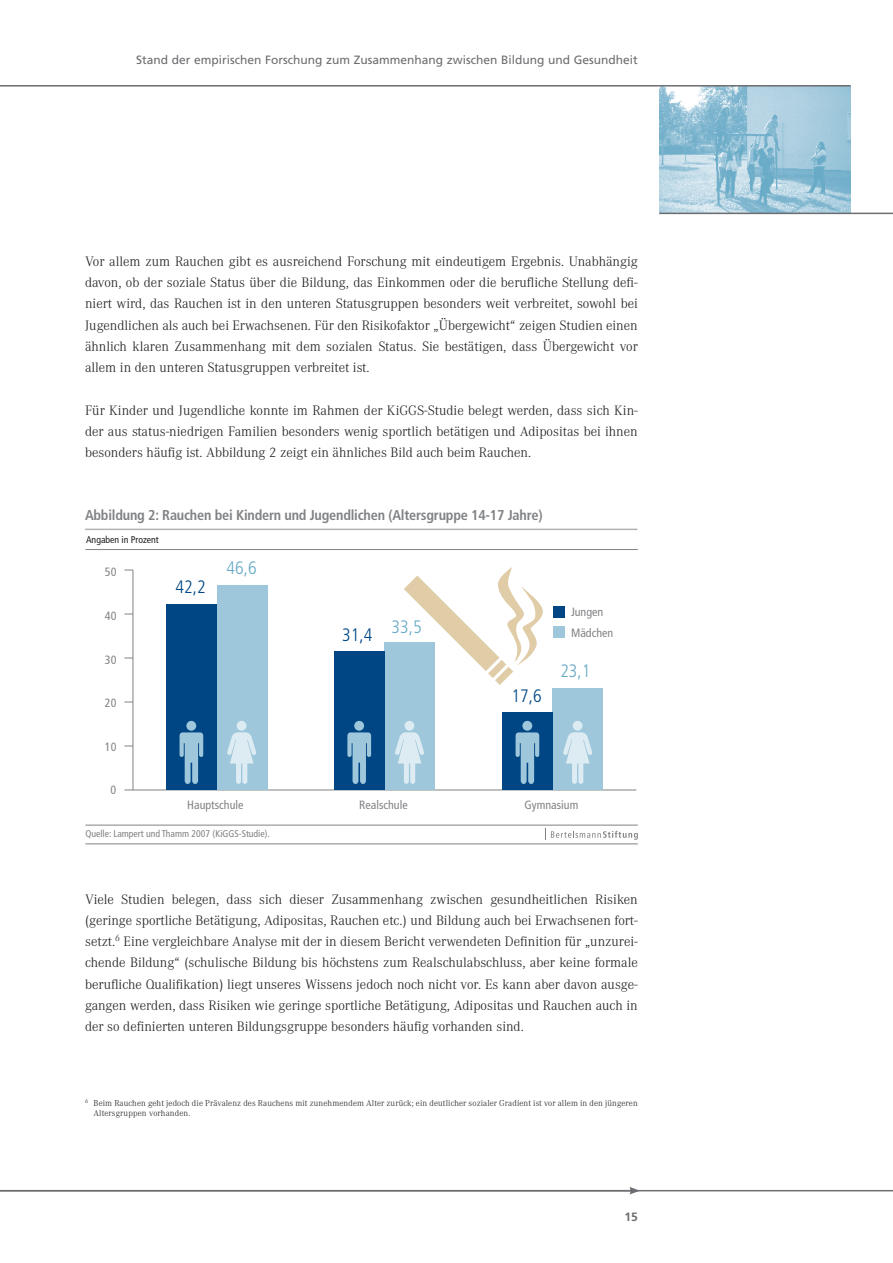
<style>
.page{position:relative;width:893px;height:1263px;background:#fff}
.page>*{position:absolute;margin:0;border:0;box-sizing:border-box;transform-origin:0 0}
.t1{font:300 condensed 18px "Frutiger";color:#004684}
.t2{font:300 condensed 18px "Frutiger";color:#67aac7}
.t3{font:300 14.25px/21.3px "Corporate A";color:#231f20;text-align:justify}
.t4{font:700 condensed 14.25px "Frutiger";letter-spacing:-.015em;color:#808285}
.t5{font:12px "Frutiger";color:#6c6d70}
.t6{font:condensed 12px/21px "Frutiger";color:#808285}
.t7{font:700 12px "Frutiger";color:#6c6d70}
.t8{font:condensed 9.75px "Frutiger";color:#808285}
.t9{font:condensed 9.75px "Frutiger";color:#231f20}
.t10{font:300 9px/10.5px "Corporate A";letter-spacing:.015em;color:#231f20}
</style>
<div class="page">
<img style="left:659px;top:87px;width:191px;height:126px">
<hr style="left:0;top:1190px;width:893px;height:1px;background:#6c6d70">
<svg style="left:629px;top:1187px;width:11px;height:7px"></svg>
<hr style="left:0;top:85px;width:850px;height:2px;background:#6c6d70">
<hr style="left:659px;top:213px;width:234px;height:1px;background:#6c6d70">
<hr style="left:85px;top:529px;width:552px;height:1px;background:#b2b3b7">
<hr style="left:85px;top:549px;width:553px;height:1px;background:#808285">
<hr style="left:133px;top:790px;width:503px;height:1px;background:#808285">
<hr style="left:133px;top:570px;width:1px;height:220px;background:#808285">
<div style="left:217px;top:585px;width:50px;height:205px;background:#9ec7db"></div>
<div style="left:385px;top:643px;width:50px;height:147px;background:#9ec7db"></div>
<div style="left:552px;top:688px;width:51px;height:102px;background:#9ec7db"></div>
<div style="left:167px;top:604px;width:50px;height:186px;background:#004684"></div>
<div style="left:334px;top:652px;width:51px;height:138px;background:#004684"></div>
<div style="left:502px;top:712px;width:50px;height:78px;background:#004684"></div>
<svg style="left:516px;top:721px;width:23px;height:63px"></svg>
<svg style="left:563px;top:721px;width:29px;height:63px"></svg>
<svg style="left:347px;top:721px;width:24px;height:63px"></svg>
<svg style="left:395px;top:721px;width:29px;height:63px"></svg>
<svg style="left:180px;top:721px;width:23px;height:63px"></svg>
<svg style="left:227px;top:721px;width:29px;height:63px"></svg>
<hr style="left:85px;top:843px;width:553px;height:1px;background:#808285">
<hr style="left:85px;top:825px;width:553px;height:1px;background:#808285">
<svg style="left:545px;top:828px;width:93px;height:12px"></svg>
<div style="left:553px;top:606px;width:12px;height:11px;background:#004684"></div>
<div style="left:553px;top:626px;width:12px;height:12px;background:#9ec7db"></div>
<svg style="left:404px;top:567px;width:139px;height:118px"></svg>
<p class="t5" style="left:136px;top:53px;width:503px">Stand der empirischen Forschung zum Zusammenhang zwischen Bildung und Gesundheit</p>
<p class="t3" style="left:85px;top:251px;width:554px">Vor allem zum Rauchen gibt es ausreichend Forschung mit eindeutigem Ergebnis. Unabhängig davon, ob der soziale Status über die Bildung, das Einkommen oder die berufliche Stellung defi&shy;niert wird, das Rauchen ist in den unteren Statusgruppen besonders weit verbreitet, sowohl bei Jugendlichen als auch bei Erwachsenen. Für den Risikofaktor „Übergewicht“ zeigen Studien einen ähnlich klaren Zusammenhang mit dem sozialen Status. Sie bestätigen, dass Übergewicht vor allem in den unteren Statusgruppen verbreitet ist.</p>
<p class="t3" style="left:85px;top:400px;width:554px">Für Kinder und Jugendliche konnte im Rahmen der KiGGS-Studie belegt werden, dass sich Kin&shy;der aus status-niedrigen Familien besonders wenig sportlich betätigen und Adipositas bei ihnen besonders häufig ist. Abbildung 2 zeigt ein ähnliches Bild auch beim Rauchen.</p>
<p class="t4" style="left:85px;top:506px;width:459px">Abbildung 2: Rauchen bei Kindern und Jugendlichen (Altersgruppe 14-17 Jahre)</p>
<p class="t9" style="left:86px;top:533px;width:74px">Angaben in Prozent</p>
<p class="t6" style="left:105px;top:561px;width:13px">50</p>
<p class="t6" style="left:105px;top:605px;width:13px">40</p>
<p class="t6" style="left:105px;top:649px;width:13px">30</p>
<p class="t6" style="left:105px;top:693px;width:13px">20</p>
<p class="t6" style="left:105px;top:737px;width:13px">10</p>
<p class="t6" style="left:111px;top:780px;width:7px">0</p>
<p class="t1" style="left:176px;top:576px;width:32px">42,2</p>
<p class="t2" style="left:227px;top:558px;width:32px">46,6</p>
<p class="t6" style="left:187px;top:794px;width:58px">Hauptschule</p>
<p class="t8" style="left:85px;top:828px;width:186px">Quelle: Lampert und Thamm 2007 (KiGGS-Studie).</p>
<p class="t1" style="left:342px;top:624px;width:32px">31,4</p>
<p class="t2" style="left:392px;top:616px;width:32px">33,5</p>
<p class="t6" style="left:359px;top:794px;width:50px">Realschule</p>
<p class="t6" style="left:571px;top:601px;width:44px">Jungen<br>Mädchen</p>
<p class="t1" style="left:512px;top:685px;width:32px">17,6</p>
<p class="t2" style="left:560px;top:660px;width:32px">23,1</p>
<p class="t6" style="left:525px;top:794px;width:55px">Gymnasium</p>
<p class="t3" style="left:85px;top:889px;width:554px">Viele Studien belegen, dass sich dieser Zusammenhang zwischen gesundheitlichen Risiken (geringe sportliche Betätigung, Adipositas, Rauchen etc.) und Bildung auch bei Erwachsenen fort&shy;setzt.<sup>6</sup> Eine vergleichbare Analyse mit der in diesem Bericht verwendeten Definition für „unzurei&shy;chende Bildung“ (schulische Bildung bis höchstens zum Realschulabschluss, aber keine formale berufliche Qualifikation) liegt unseres Wissens jedoch noch nicht vor. Es kann aber davon ausge&shy;gangen werden, dass Risiken wie geringe sportliche Betätigung, Adipositas und Rauchen auch in der so definierten unteren Bildungsgruppe besonders häufig vorhanden sind.</p>
<p class="t10" style="left:94px;top:1098px;width:546px;text-indent:-9px"><sup>6</sup> Beim Rauchen geht jedoch die Prävalenz des Rauchens mit zunehmendem Alter zurück; ein deutlicher sozialer Gradient ist vor allem in den jüngeren<br>Altersgruppen vorhanden.</p>
<p class="t7" style="left:624px;top:1210px;width:15px">15</p>
</div>
